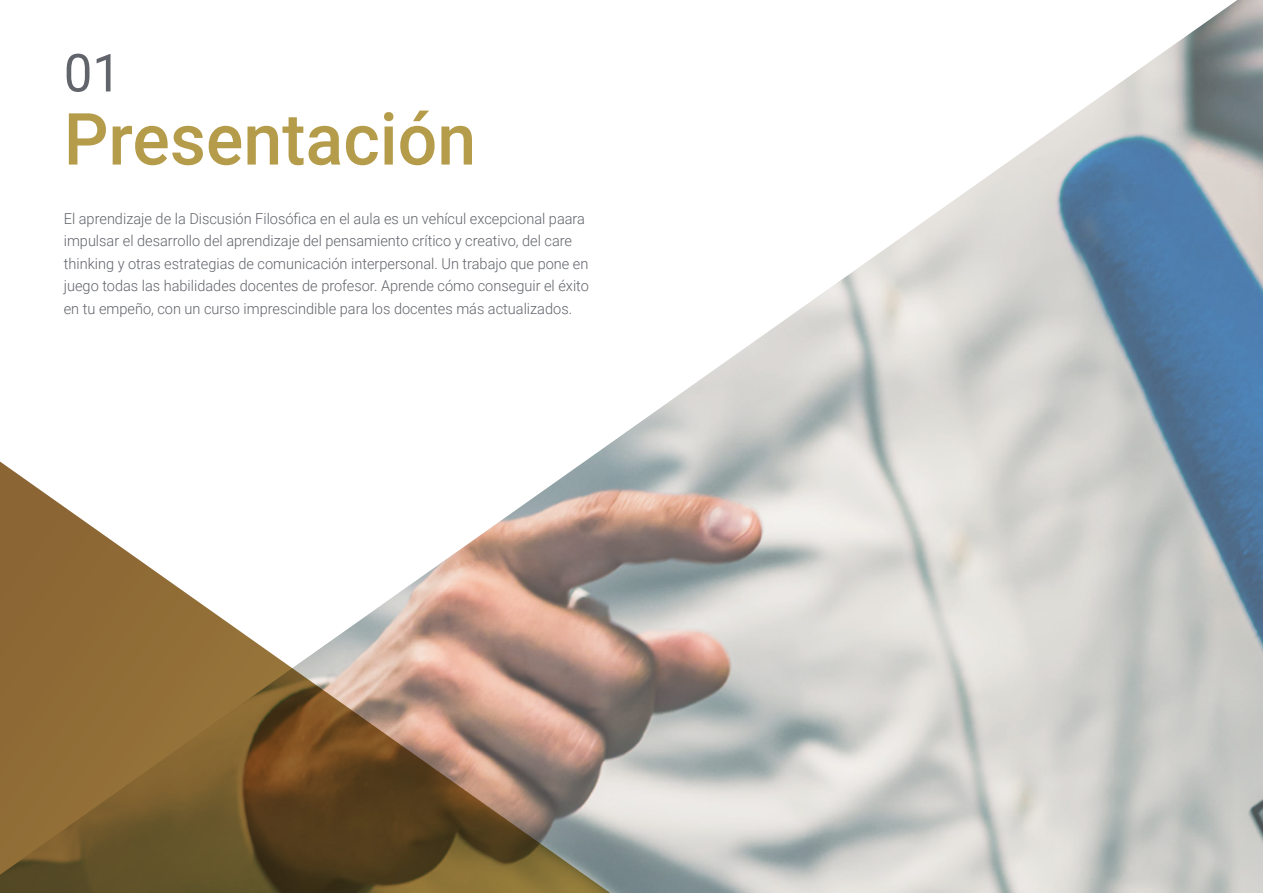
<style>
.page{position:relative;width:1263px;height:893px;background:#fff}
.page>*{position:absolute;margin:0;border:0;box-sizing:border-box;transform-origin:0 0}
.t1{font:500 72px "Roboto";color:#b49c4b}
.t2{font:52.5px "Roboto";color:#61646a}
.t3{font:300 15px/22.5px "Roboto";color:#61646a}
</style>
<div class="page">
<img style="left:607px;top:0;width:656px;height:893px">
<svg style="left:0;top:446px;width:640px;height:447px"></svg>
<h2 class="t2" style="left:64px;top:36px;width:59px">01</h2>
<h1 class="t1" style="left:64px;top:89px;width:414px">Presentación</h1>
<p class="t3" style="left:64px;top:207px;width:527px">El aprendizaje de la Discusión Filosófica en el aula es un vehícul excepcional paara impulsar el desarrollo del aprendizaje del pensamiento crítico y creativo, del care thinking y otras estrategias de comunicación interpersonal. Un trabajo que pone en juego todas las habilidades docentes de profesor. Aprende cómo conseguir el éxito en tu empeño, con un curso imprescindible para los docentes más actualizados.</p>
</div>
